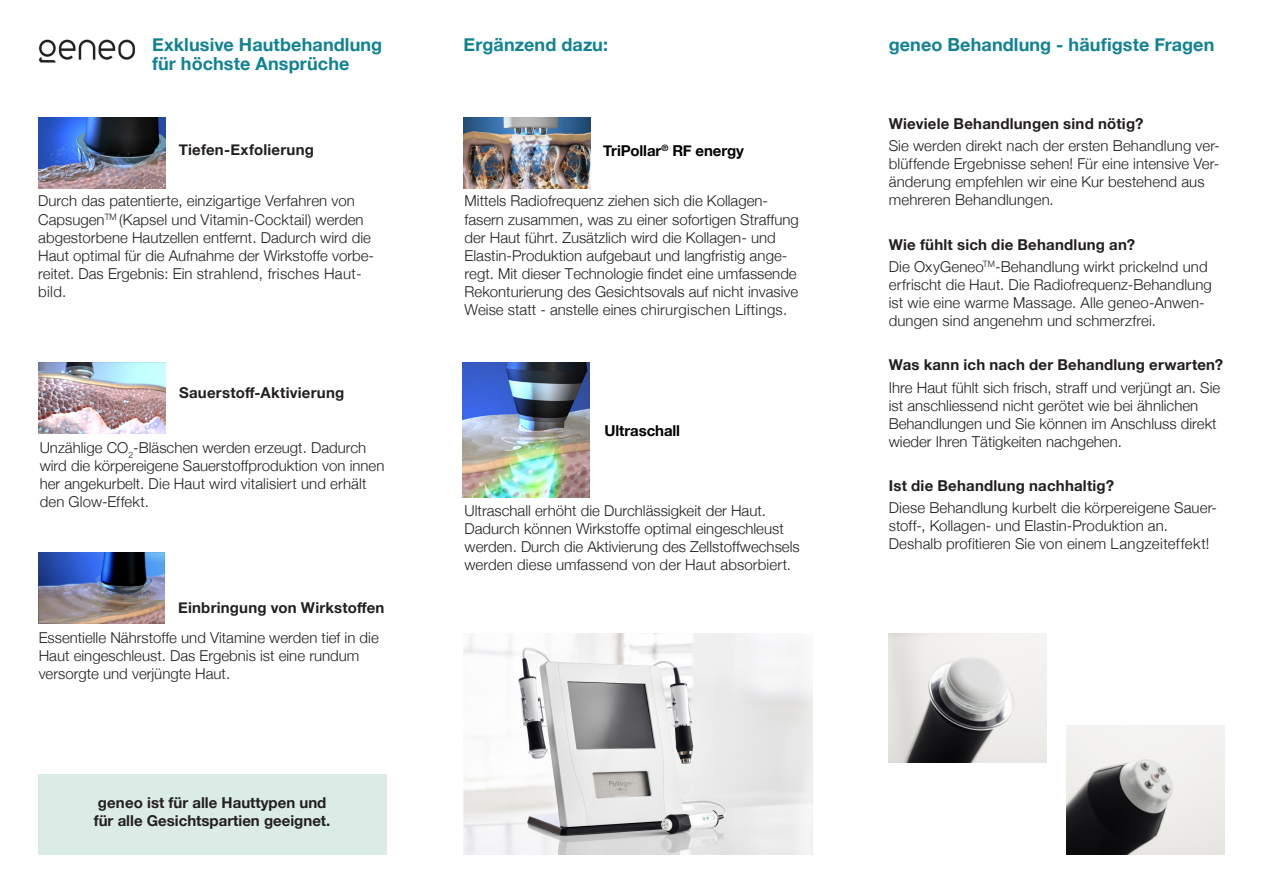
<style>
.page{position:relative;width:1263px;height:893px;background:#fff}
.page>*{position:absolute;margin:0;border:0;box-sizing:border-box;transform-origin:0 0}
.t1{font:700 18px/19.5px "Helvetica Neue";letter-spacing:.005em;color:#108393}
.text_run{font:300 15px/18px "Helvetica Neue";color:#231f20}
.text_run-2{font:700 15px/18px "Helvetica Neue";letter-spacing:.015em;color:#231f20}
.text_run-3{font:700 15px "Helvetica Neue";letter-spacing:-.005em;color:#000}
</style>
<div class="page">
<img style="left:463px;top:634px;width:349px;height:221px">
<img style="left:38px;top:39px;width:98px;height:24px">
<div style="left:38px;top:774px;width:349px;height:81px;background:#dbebe6"></div>
<img style="left:39px;top:117px;width:126px;height:72px">
<img style="left:39px;top:362px;width:126px;height:71px">
<img style="left:38px;top:552px;width:127px;height:71px">
<img style="left:463px;top:117px;width:127px;height:71px">
<img style="left:463px;top:362px;width:126px;height:135px">
<img style="left:889px;top:634px;width:158px;height:129px">
<img style="left:1067px;top:726px;width:158px;height:129px">
<p class="t1" style="left:152px;top:35px;width:232px">Exklusive Hautbehandlung für höchste Ansprüche</p>
<p class="text_run-2" style="left:179px;top:141px;width:137px">Tiefen-Exfolierung</p>
<p class="text_run" style="left:38px;top:191px;width:337px">Durch das patentierte, einzigartige Verfahren von Capsugen<sup>TM</sup> (Kapsel und Vitamin-Cocktail) werden abgestorbene Hautzellen entfernt. Dadurch wird die Haut optimal für die Aufnahme der Wirkstoffe vorbe&shy;reitet. Das Ergebnis: Ein strahlend, frisches Haut&shy;bild.</p>
<p class="text_run-2" style="left:179px;top:384px;width:167px">Sauerstoff-Aktivierung</p>
<p class="text_run" style="left:40px;top:437px;width:346px">Unzählige CO<sub>2</sub>-Bläschen werden erzeugt. Dadurch wird die körpereigene Sauerstoffproduktion von innen her angekurbelt. Die Haut wird vitalisiert und erhält den Glow-Effekt.</p>
<p class="text_run-2" style="left:178px;top:599px;width:208px">Einbringung von Wirkstoffen</p>
<p class="text_run" style="left:39px;top:627px;width:342px">Essentielle Nährstoffe und Vitamine werden tief in die<br>Haut eingeschleust. Das Ergebnis ist eine rundum versorgte und verjüngte Haut.</p>
<p class="text_run-2" style="left:94px;top:794px;width:238px">geneo ist für alle Hauttypen und für alle Gesichtspartien geeignet.</p>
<p class="t1" style="left:463px;top:35px;width:146px">Ergänzend dazu:</p>
<p class="t1" style="left:889px;top:35px;width:327px">geneo Behandlung - häufigste Fragen</p>
<p class="text_run-3" style="left:603px;top:139px;width:142px">TriPollar<sup>®</sup> RF energy</p>
<p class="text_run" style="left:465px;top:191px;width:336px">Mittels Radiofrequenz ziehen sich die Kollagen&shy;fasern zusammen, was zu einer sofortigen Straffung der Haut führt. Zusätzlich wird die Kollagen- und Elastin-Produktion aufgebaut und langfristig ange&shy;regt. Mit dieser Technologie findet eine umfassende Rekonturierung des Gesichtsovals auf nicht invasive Weise statt - anstelle eines chirurgischen Liftings.</p>
<p class="text_run-3" style="left:604px;top:419px;width:77px">Ultraschall</p>
<p class="text_run" style="left:465px;top:501px;width:337px">Ultraschall erhöht die Durchlässigkeit der Haut.<br>Dadurch können Wirkstoffe optimal eingeschleust werden. Durch die Aktivierung des Zellstoffwechsels werden diese umfassend von der Haut absorbiert.</p>
<p class="text_run-2" style="left:889px;top:115px;width:256px">Wieviele Behandlungen sind nötig?</p>
<p class="text_run" style="left:889px;top:136px;width:333px">Sie werden direkt nach der ersten Behandlung ver&shy;blüffende Ergebnisse sehen! Für eine intensive Ver&shy;änderung empfehlen wir eine Kur bestehend aus mehreren Behandlungen.</p>
<p class="text_run-2" style="left:889px;top:236px;width:248px">Wie fühlt sich die Behandlung an?</p>
<p class="text_run" style="left:889px;top:256px;width:325px">Die OxyGeneo<sup>TM</sup>-Behandlung wirkt prickelnd und erfrischt die Haut. Die Radiofrequenz-Behandlung ist wie eine warme Massage. Alle geneo-Anwen&shy;dungen sind angenehm und schmerzfrei.</p>
<p class="text_run-2" style="left:889px;top:356px;width:336px">Was kann ich nach der Behandlung erwarten?</p>
<p class="text_run" style="left:889px;top:377px;width:333px">Ihre Haut fühlt sich frisch, straff und verjüngt an. Sie ist anschliessend nicht gerötet wie bei ähnlichen Behandlungen und Sie können im Anschluss direkt wieder Ihren Tätigkeiten nachgehen.</p>
<p class="text_run-2" style="left:889px;top:477px;width:227px">Ist die Behandlung nachhaltig?</p>
<p class="text_run" style="left:889px;top:498px;width:330px">Diese Behandlung kurbelt die körpereigene Sauer&shy;stoff-, Kollagen- und Elastin-Produktion an.<br>Deshalb profitieren Sie von einem Langzeiteffekt!</p>
</div>
